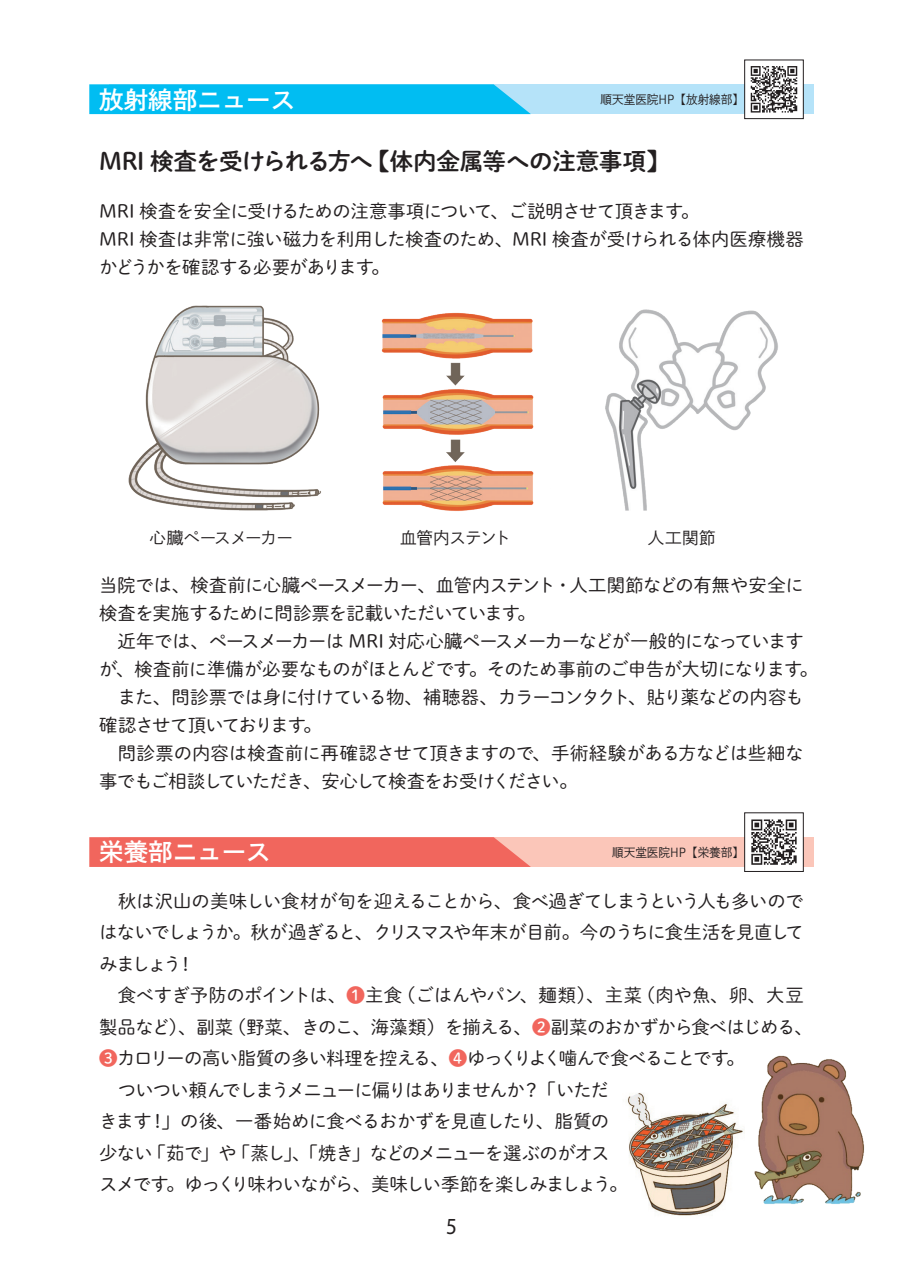
<style>
.page{position:relative;width:903px;height:1275px;background:#fff}
.page>*{position:absolute;margin:0;border:0;box-sizing:border-box;transform-origin:0 0}
.t1{font:24.5px "P Shuei Go Kin Std B";color:#fff}
.t2{font:23.62px "P Shuei M Go Std B";letter-spacing:-.025em;color:#231f20}
.t3{font:23.1px "Myriad Pro";color:#231f20;scale:.91 1}
.t4{font:18.38px/28px "P Shuei M Go Std L";letter-spacing:-.045em;color:#231f20}
.t5{font:16.62px "P Shuei Go Kin Std L";letter-spacing:-.04em;color:#231f20}
.t6{font:16.62px "P Shuei Go Kin Std L";letter-spacing:-.045em;color:#231f20}
.t7{font:16.62px "P Shuei Go Kin Std L";letter-spacing:-.02em;color:#231f20}
.t8{font:12.25px "P Shuei Go Kin Std L";color:#231f20;scale:.95 1}
.s1{color:#f1665d}
</style>
<div class="page">
<img style="left:128px;top:305px;width:650px;height:206px">
<div style="left:109px;top:84px;width:705px;height:30px;background:#b5e3f9"></div>
<svg style="left:89px;top:84px;width:442px;height:30px"></svg>
<svg style="left:744px;top:59px;width:60px;height:60px"></svg>
<img style="left:627px;top:1093px;width:118px;height:123px">
<div style="left:109px;top:837px;width:705px;height:30px;background:#fbc6b9"></div>
<svg style="left:89px;top:837px;width:442px;height:30px"></svg>
<svg style="left:744px;top:812px;width:60px;height:60px"></svg>
<img style="left:754px;top:1055px;width:110px;height:149px">
<h1 class="t1" style="left:99px;top:82px;width:197px">放射線部ニュース</h1>
<p class="t8" style="left:600px;top:91px;width:153px">順天堂医院HP【放射線部】</p>
<p class="t2" style="left:99px;top:143px;width:572px">MRI 検査を受けられる方へ【体内金属等への注意事項】</p>
<p class="t4" style="left:99px;top:196px;width:706px">MRI 検査を安全に受けるための注意事項について、ご説明させて頂きます。<br>MRI 検査は非常に強い磁力を利用した検査のため、MRI 検査が受けられる体内医療機器かどうかを確認する必要があります。</p>
<p class="t5" style="left:150px;top:526px;width:145px">心臓ペースメーカー</p>
<p class="t6" style="left:400px;top:526px;width:112px">血管内ステント</p>
<p class="t7" style="left:648px;top:526px;width:69px">人工関節</p>
<p class="t4" style="left:99px;top:570px;width:720px">当院では、検査前に心臓ペースメーカー、血管内ステント・人工関節などの有無や安全に検査を実施するために問診票を記載いただいています。<br>　近年では、ペースメーカーは MRI 対応心臓ペースメーカーなどが一般的になっていますが、検査前に準備が必要なものがほとんどです。そのため事前のご申告が大切になります。　また、問診票では身に付けている物、補聴器、カラーコンタクト、貼り薬などの内容も確認させて頂いております。<br>　問診票の内容は検査前に再確認させて頂きますので、手術経験がある方などは些細な事でもご相談していただき、安心して検査をお受けください。</p>
<h1 class="t1" style="left:99px;top:835px;width:173px">栄養部ニュース</h1>
<p class="t8" style="left:612px;top:844px;width:141px">順天堂医院HP【栄養部】</p>
<p class="t4" style="left:99px;top:885px;width:715px;line-height:31.5px">　秋は沢山の美味しい食材が旬を迎えることから、食べ過ぎてしまうという人も多いのではないでしょうか。秋が過ぎると、クリスマスや年末が目前。今のうちに食生活を見直してみましょう！<br>　食べすぎ予防のポイントは、<span class="s1">❶</span>主食（ごはんやパン、麺類）、主菜（肉や魚、卵、大豆製品など）、副菜（野菜、きのこ、海藻類）を揃える、<span class="s1">❷</span>副菜のおかずから食べはじめる、<span class="s1">❸</span>カロリーの高い脂質の多い料理を控える、<span class="s1">❹</span>ゆっくりよく噛んで食べることです。<br>　ついつい頼んでしまうメニューに偏りはありませんか？ 「いただ<br>きます！」の後、一番始めに食べるおかずを見直したり、脂質の<br>少ない「茹で」や「蒸し」、「焼き」などのメニューを選ぶのがオス<br>スメです。ゆっくり味わいながら、美味しい季節を楽しみましょう。</p>
<p class="t3" style="left:446px;top:1212px;width:13px">5</p>
</div>
